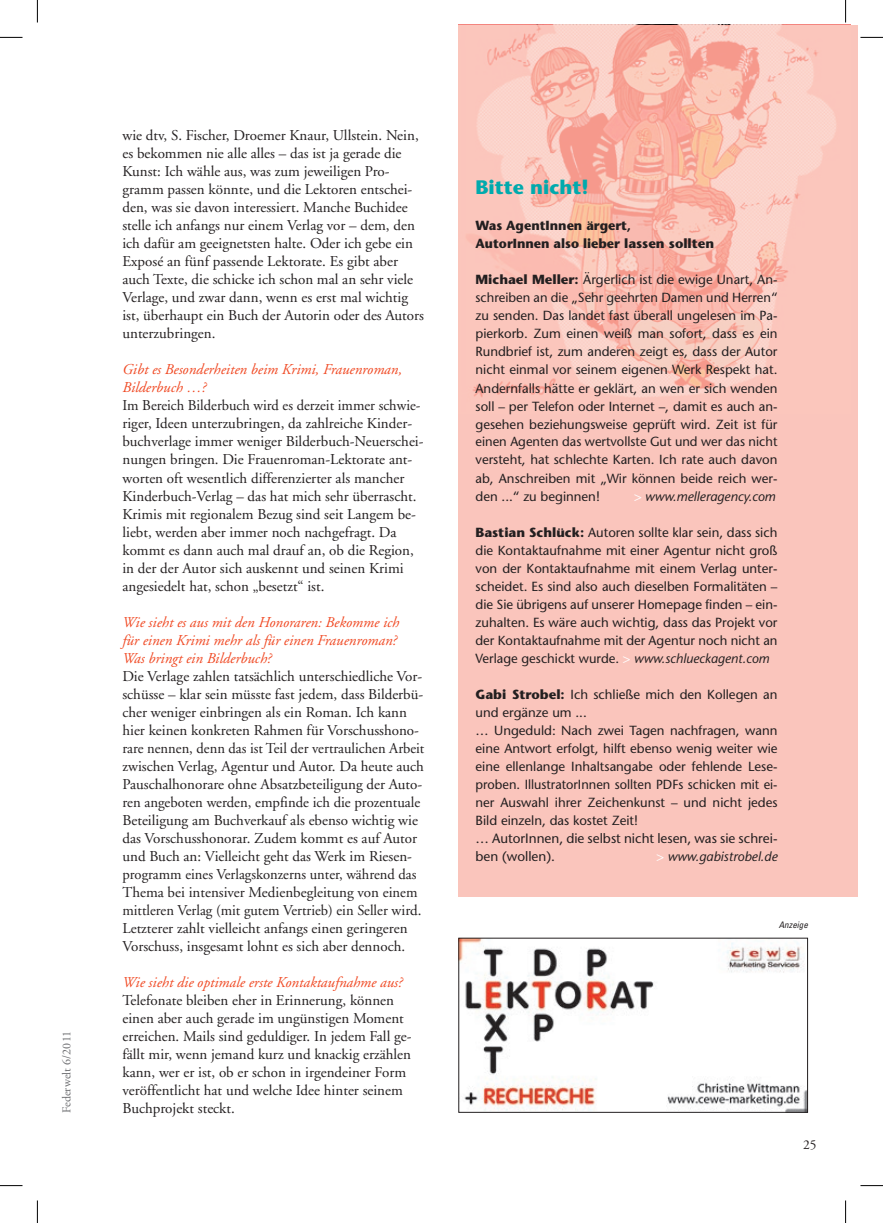
<style>
.page{position:relative;width:883px;height:1223px;background:#fff}
.page>*{position:absolute;margin:0;border:0;box-sizing:border-box;transform-origin:0 0}
.t1{font:700 19.5px "Stone Sans";color:#00aaad}
.t2{font:15px/18px "Adobe Garamond";color:#231f20}
.t3{font:italic 15px/18px "Adobe Garamond";color:#f04822}
.t4{font:13.5px/18px "Stone Sans";color:#231f20}
.t5{font:13.5px "Adobe Garamond";color:#231f20}
.t6{font:13.2px/18px "Stone Sans";color:#231f20;text-align:justify}
.t7{font:700 13.2px/18px "Stone Sans";color:#231f20;scale:.96 1}
.t8{font:italic 13.2px "Stone Sans";color:#231f20}
.t9{font:12px "Adobe Garamond";color:#6c6d70}
.t10{font:italic condensed 9px "Univers";letter-spacing:.005em;color:#231f20}
.s1{font-weight:700}
.s2{font-style:normal;color:#fff}
.s3{color:#fff}
.s4{font-style:italic}
</style>
<div class="page">
<div style="left:458px;top:25px;width:400px;height:871px;background:#fac5bc"></div>
<img style="left:460px;top:940px;width:346px;height:170px">
<img style="left:467px;top:25px;width:369px;height:372px">
<svg style="left:0;top:37px;width:22px;height:1px"></svg>
<svg style="left:860px;top:37px;width:23px;height:1px"></svg>
<svg style="left:0;top:1185px;width:22px;height:1px"></svg>
<svg style="left:860px;top:1185px;width:23px;height:1px"></svg>
<svg style="left:37px;top:0;width:1px;height:23px"></svg>
<svg style="left:37px;top:1200px;width:1px;height:23px"></svg>
<svg style="left:845px;top:0;width:1px;height:23px"></svg>
<svg style="left:845px;top:1200px;width:1px;height:23px"></svg>
<p class="t9" style="left:60px;top:1113px;width:84px;rotate:-90deg">Federwelt 6/2011</p>
<p class="t2" style="left:122px;top:127px;width:303px">wie dtv, S. Fischer, Droemer Knaur, Ullstein. Nein, es bekommen nie alle alles – das ist ja gerade die Kunst: Ich wähle aus, was zum jeweiligen Pro&shy;gramm passen könnte, und die Lektoren entschei&shy;den, was sie davon interessiert. Manche Buchidee stelle ich anfangs nur einem Verlag vor – dem, den ich dafür am geeignetsten halte. Oder ich gebe ein Exposé an fünf passende Lektorate. Es gibt aber auch Texte, die schicke ich schon mal an sehr viele Verlage, und zwar dann, wenn es erst mal wichtig ist, überhaupt ein Buch der Autorin oder des Autors unterzubringen.</p>
<p class="t3" style="left:122px;top:361px;width:281px">Gibt es Besonderheiten beim Krimi, Frauenroman,<br>Bilderbuch …?</p>
<p class="t2" style="left:122px;top:397px;width:303px">Im Bereich Bilderbuch wird es derzeit immer schwie&shy;riger, Ideen unterzubringen, da zahlreiche Kinder&shy;buchverlage immer weniger Bilderbuch-Neuerschei&shy;nungen bringen. Die Frauenroman-Lektorate ant&shy;worten oft wesentlich differenzierter als mancher Kinderbuch-Verlag – das hat mich sehr überrascht.<br>Krimis mit regionalem Bezug sind seit Langem be&shy;liebt, werden aber immer noch nachgefragt. Da kommt es dann auch mal drauf an, ob die Region, in der der Autor sich auskennt und seinen Krimi angesiedelt hat, schon „besetzt“ ist.</p>
<p class="t3" style="left:122px;top:613px;width:278px">Wie sieht es aus mit den Honoraren: Bekomme ich für einen Krimi mehr als für einen Frauenroman?<br>Was bringt ein Bilderbuch?</p>
<p class="t2" style="left:122px;top:667px;width:303px">Die Verlage zahlen tatsächlich unterschiedliche Vor&shy;schüsse – klar sein müsste fast jedem, dass Bilderbü&shy;cher weniger einbringen als ein Roman. Ich kann hier keinen konkreten Rahmen für Vorschusshono&shy;rare nennen, denn das ist Teil der vertraulichen Arbeit zwischen Verlag, Agentur und Autor. Da heute auch Pauschalhonorare ohne Absatzbeteiligung der Auto&shy;ren angeboten werden, empfinde ich die prozentuale Beteiligung am Buchverkauf als ebenso wichtig wie das Vorschusshonorar. Zudem kommt es auf Autor und Buch an: Vielleicht geht das Werk im Riesen&shy;programm eines Verlagskonzerns unter, während das Thema bei intensiver Medienbegleitung von einem mittleren Verlag (mit gutem Vertrieb) ein Seller wird.<br>Letzterer zahlt vielleicht anfangs einen geringeren Vorschuss, insgesamt lohnt es sich aber dennoch.</p>
<p class="t3" style="left:122px;top:973px;width:282px">Wie sieht die optimale erste Kontaktaufnahme aus?</p>
<p class="t2" style="left:122px;top:991px;width:290px">Telefonate bleiben eher in Erinnerung, können einen aber auch gerade im ungünstigen Moment erreichen. Mails sind geduldiger. In jedem Fall ge&shy;fällt mir, wenn jemand kurz und knackig erzählen kann, wer er ist, ob er schon in irgendeiner Form veröffentlicht hat und welche Idee hinter seinem Buchprojekt steckt.</p>
<h1 class="t1" style="left:475px;top:175px;width:115px">Bitte nicht!</h1>
<p class="t7" style="left:475px;top:217px;width:250px">Was AgentInnen ärgert,<br>AutorInnen also lieber lassen sollten</p>
<p class="t6" style="left:475px;top:271px;width:303px"><span class="s1">Michael Meller:</span> Ärgerlich ist die ewige Unart, An&shy;schreiben an die „Sehr geehrten Damen und Herren“ zu senden. Das landet fast überall ungelesen im Pa&shy;pierkorb. Zum einen weiß man sofort, dass es ein Rundbrief ist, zum anderen zeigt es, dass der Autor nicht einmal vor seinem eigenen Werk Respekt hat.<br>Andernfalls hätte er geklärt, an wen er sich wenden soll – per Telefon oder Internet –, damit es auch an&shy;gesehen beziehungsweise geprüft wird. Zeit ist für einen Agenten das wertvollste Gut und wer das nicht versteht, hat schlechte Karten. Ich rate auch davon ab, Anschreiben mit „Wir können beide reich wer&shy;den ...“ zu beginnen!</p>
<p class="t8" style="left:634px;top:488px;width:143px"><span class="s2">&gt;</span> www.melleragency.com</p>
<p class="t6" style="left:475px;top:523px;width:303px"><span class="s1">Bastian Schlück:</span> Autoren sollte klar sein, dass sich die Kontaktaufnahme mit einer Agentur nicht groß von der Kontaktaufnahme mit einem Verlag unter&shy;scheidet. Es sind also auch dieselben Formalitäten – die Sie übrigens auf unserer Homepage finden – ein&shy;zuhalten. Es wäre auch wichtig, dass das Projekt vor der Kontaktaufnahme mit der Agentur noch nicht an Verlage geschickt wurde. <span class="s3">&gt;</span> <span class="s4">www.schlueckagent.com</span></p>
<p class="t6" style="left:475px;top:685px;width:303px;text-align:left"><span class="s1">Gabi Strobel:</span> Ich schließe mich den Kollegen an und ergänze um ...<br>… Ungeduld: Nach zwei Tagen nachfragen, wann eine Antwort erfolgt, hilft ebenso wenig weiter wie eine ellenlange Inhaltsangabe oder fehlende Lese&shy;proben. IllustratorInnen sollten PDFs schicken mit ei&shy;ner Auswahl ihrer Zeichenkunst – und nicht jedes Bild einzeln, das kostet Zeit!</p>
<p class="t4" style="left:475px;top:829px;width:303px">… AutorInnen, die selbst nicht lesen, was sie schrei&shy;ben (wollen).</p>
<p class="t8" style="left:656px;top:848px;width:122px"><span class="s2">&gt;</span> www.gabistrobel.de</p>
<p class="t10" style="left:778px;top:919px;width:31px">Anzeige</p>
<p class="t5" style="left:803px;top:1137px;width:15px">25</p>
</div>
